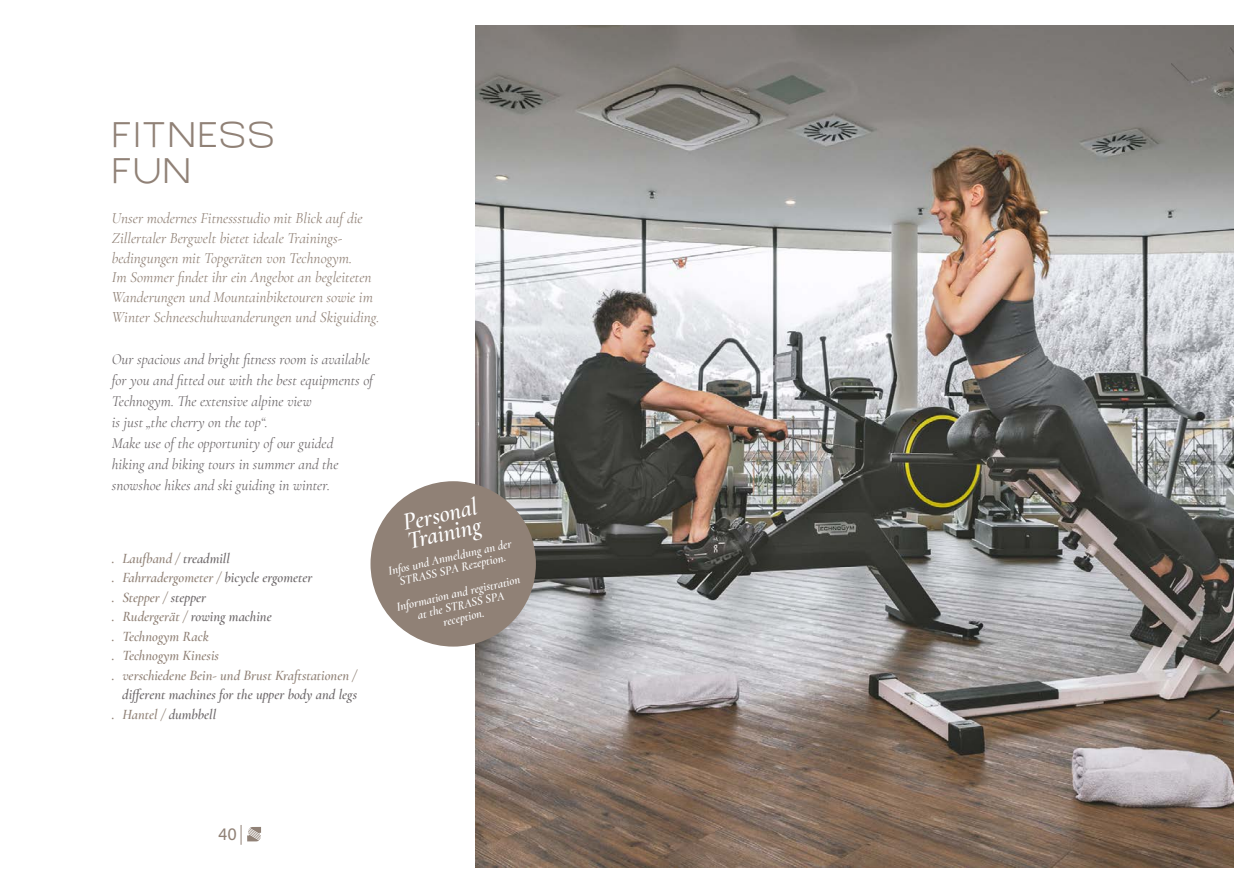
<style>
.page{position:relative;width:1259px;height:893px;background:#fff}
.page>*{position:absolute;margin:0;border:0;box-sizing:border-box;transform-origin:0 0}
.Roscher_A-Z_Überschr{font:300 30px "Barques";letter-spacing:.075em;color:#908176;scale:.95 1}
.t1{font:italic 600 24.6px "Cormorant";color:#fff}
.t2{font:17.55px "Acumin Pro";color:#908176}
.Roscher_A-Z_Überschr-2{font:italic 15.15px/19.6px "Cormorant";color:#908176}
.Roscher_A-Z_Überschr-3{font:italic 15px/21px "Cormorant";color:#6c6769}
.t3{font:italic 600 14.25px "Cormorant";color:#908176}
.t4{font:italic 600 14.25px "Cormorant";color:#6c6769}
.t5{font:italic 600 12.3px/12.3px "Cormorant";color:#fff;text-align:center}
.s1{color:#6c6769}
.s2{color:#908176}
</style>
<div class="page">
<img style="left:475px;top:26px;width:758px;height:841px">
<svg style="left:241px;top:825px;width:20px;height:20px"></svg>
<div style="left:370px;top:481px;width:166px;height:166px;background:#908176;border-radius:50%"></div>
<p class="Roscher_A-Z_Überschr" style="left:112px;top:115px;width:172px">FITNESS</p>
<p class="Roscher_A-Z_Überschr" style="left:112px;top:151px;width:85px">FUN</p>
<p class="Roscher_A-Z_Überschr-2" style="left:112px;top:209px;width:252px">Unser modernes Fitnessstudio mit Blick auf die<br>Zillertaler Bergwelt bietet ideale Trainings-</p>
<p class="Roscher_A-Z_Überschr-2" style="left:112px;top:248px;width:242px">bedingungen mit Topgeräten von Technogym.</p>
<p class="Roscher_A-Z_Überschr-2" style="left:112px;top:268px;width:269px">Im Sommer findet ihr ein Angebot an begleiteten<br>Wanderungen und Mountainbiketouren sowie im<br>Winter Schneeschuhwanderungen und Skiguiding.</p>
<p class="Roscher_A-Z_Überschr-3" style="left:112px;top:349px;width:263px">Our spacious and bright fitness room is available for you and fitted out with the best equipments of<br>Technogym. The extensive alpine view</p>
<p class="Roscher_A-Z_Überschr-3" style="left:112px;top:412px;width:157px">is just „the cherry on the top“.</p>
<p class="Roscher_A-Z_Überschr-3" style="left:112px;top:433px;width:223px">Make use of the opportunity of our guided</p>
<p class="Roscher_A-Z_Überschr-3" style="left:112px;top:454px;width:228px">hiking and biking tours in summer and the</p>
<p class="Roscher_A-Z_Überschr-3" style="left:112px;top:475px;width:220px">snowshoe hikes and ski guiding in winter.</p>
<p class="t3" style="left:112px;top:549px;width:120px">. Laufband / <span class="s1">treadmill</span></p>
<p class="t3" style="left:112px;top:569px;width:202px">. Fahrradergometer / <span class="s1">bicycle ergometer</span></p>
<p class="t3" style="left:112px;top:588px;width:96px">. Stepper / <span class="s1">stepper</span></p>
<p class="t4" style="left:112px;top:608px;width:161px"><span class="s2">. Rudergerät /</span> rowing machine</p>
<p class="t3" style="left:112px;top:627px;width:98px">. Technogym Rack</p>
<p class="t3" style="left:112px;top:647px;width:109px">. Technogym Kinesis</p>
<p class="t3" style="left:112px;top:666px;width:246px">. verschiedene Bein- und Brust Kraftstationen /</p>
<p class="t4" style="left:122px;top:686px;width:236px">different machines for the upper body and legs</p>
<p class="t3" style="left:112px;top:705px;width:106px">. Hantel / <span class="s1">dumbbell</span></p>
<p class="t1" style="left:400px;top:508px;width:77px;rotate:-13deg">Personal</p>
<p class="t1" style="left:404px;top:527px;width:77px;rotate:-13deg">Training</p>
<p class="t5" style="left:387px;top:565px;width:128px;rotate:-13deg">Infos und Anmeldung an der<br>STRASS SPA Rezeption.</p>
<p class="t5" style="left:395px;top:601px;width:128px;rotate:-13deg">Information and registration</p>
<p class="t5" style="left:416px;top:609px;width:90px;rotate:-13deg">at the STRASS SPA</p>
<p class="t5" style="left:442px;top:616px;width:43px;rotate:-13deg">reception.</p>
<p class="t2" style="left:218px;top:821px;width:20px">40</p>
</div>
